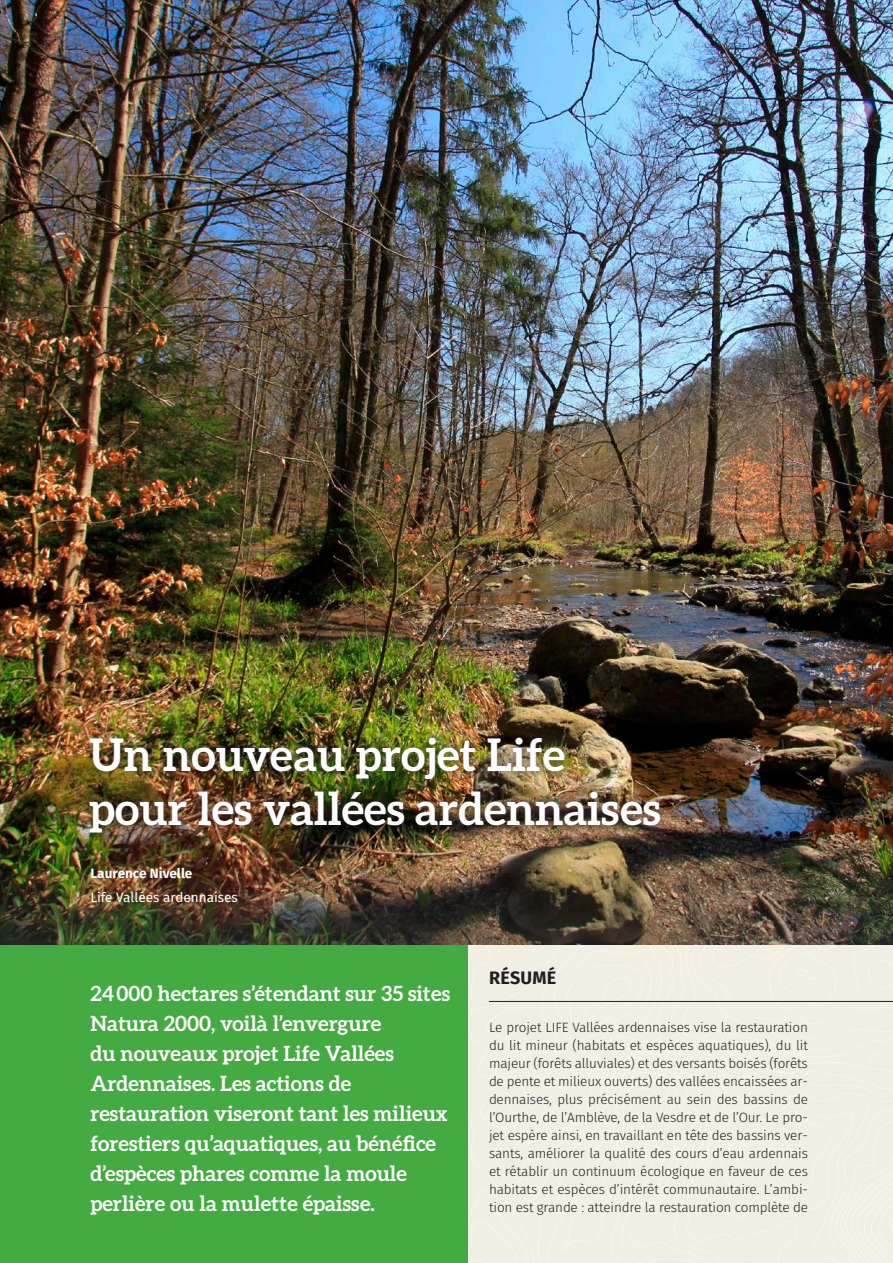
<style>
.page{position:relative;width:893px;height:1263px;background:#fff}
.page>*{position:absolute;margin:0;border:0;box-sizing:border-box;transform-origin:0 0}
.t1{font:700 45px/54px "Aleo";color:#fff}
.t2{font:700 21px/30px "Aleo";color:#fff}
.t3{font:700 18px "Fira Sans";letter-spacing:.01em;color:#231f20}
.t4{font:300 13.5px/18px "Fira Sans";letter-spacing:-.01em;color:#231f20;text-align:justify}
.t5{font:13.5px "Fira Sans";color:#fff}
.t6{font:700 13.5px "Fira Sans";color:#fff}
</style>
<div class="page">
<img style="left:0;top:0;width:893px;height:831px">
<img style="left:0;top:831px;width:893px;height:114px">
<div style="left:81px;top:728px;width:588px;height:113px;background:#231f20;opacity:.75"></div>
<div style="left:468px;top:945px;width:425px;height:318px;background:#f1efe2"></div>
<hr style="left:489px;top:1001px;width:404px;height:1px;background:#231f20">
<div style="left:0;top:945px;width:468px;height:318px;background:#44aa42"></div>
<h1 class="t1" style="left:89px;top:726px;width:573px">Un nouveau projet Life pour les vallées ardennaises</h1>
<p class="t6" style="left:90px;top:863px;width:103px">Laurence Nivelle</p>
<p class="t5" style="left:90px;top:888px;width:149px">Life Vallées ardennaises</p>
<p class="t2" style="left:90px;top:978px;width:361px">24000 hectares s’étendant sur 35 sites Natura 2000, voilà l’envergure<br>du nouveaux projet Life Vallées Ardennaises. Les actions de restauration viseront tant les milieux forestiers qu’aquatiques, au bénéfice d’espèces phares comme la moule perlière ou la mulette épaisse.</p>
<h3 class="t3" style="left:489px;top:965px;width:69px">RÉSUMÉ</h3>
<p class="t4" style="left:489px;top:1019px;width:320px">Le projet LIFE Vallées ardennaises vise la restauration du lit mineur (habitats et espèces aquatiques), du lit majeur (forêts alluviales) et des versants boisés (forêts de pente et milieux ouverts) des vallées encaissées ar&shy;dennaises, plus précisément au sein des bassins de l’Ourthe, de l’Amblève, de la Vesdre et de l’Our. Le pro&shy;jet espère ainsi, en travaillant en tête des bassins ver&shy;sants, améliorer la qualité des cours d’eau ardennais et rétablir un continuum écologique en faveur de ces habitats et espèces d’intérêt communautaire. L’ambi&shy;tion est grande : atteindre la restauration complète de</p>
</div>
